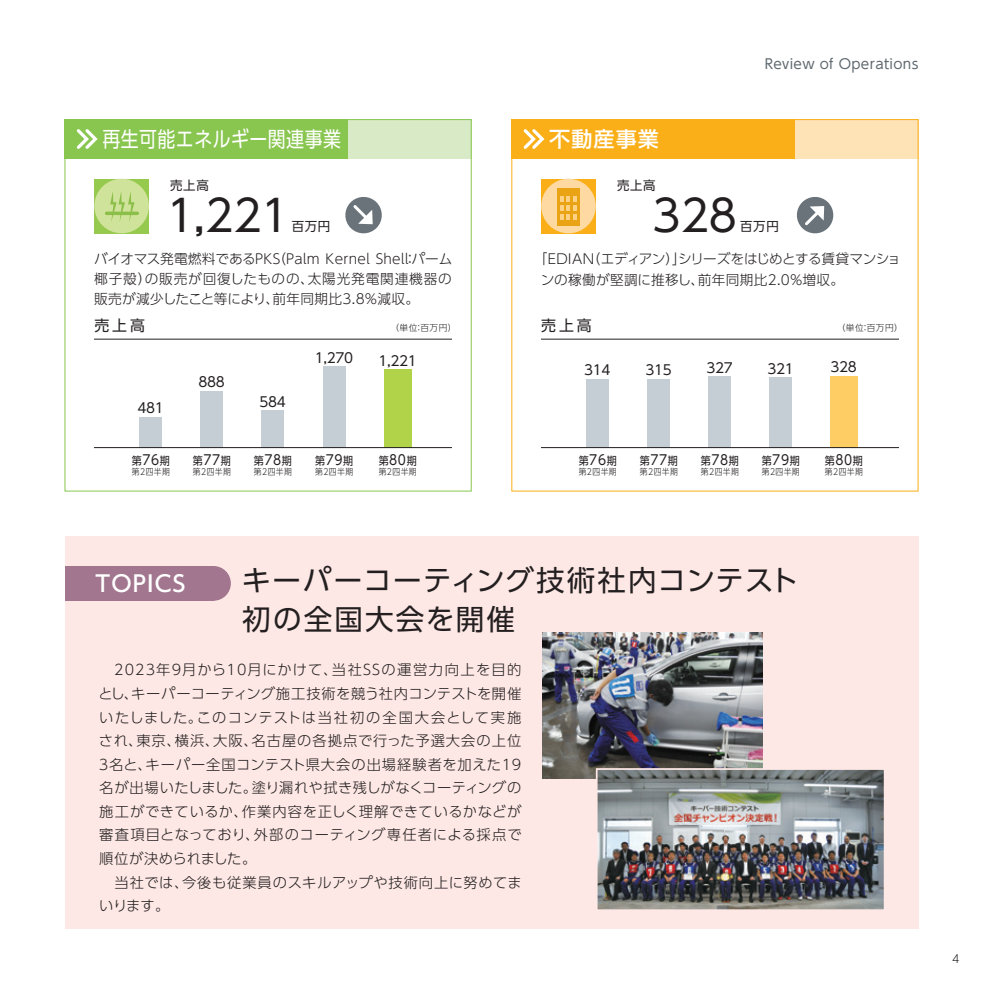
<style>
.page{position:relative;width:993px;height:993px;background:#fff}
.page>*{position:absolute;margin:0;border:0;box-sizing:border-box;transform-origin:0 0}
.t1{font:43.4px "UD Shin Go Pro";letter-spacing:-.01em;color:#231f20}
.t2{font:28.53px/38.5px "UD Shin Go Pro";letter-spacing:.06em;color:#231f20}
.t3{font:500 22.4px "UD Shin Go Pro";letter-spacing:.05em;color:#fff}
.t4{font:21px "UD Shin Go Pro";letter-spacing:.025em;color:#fff;scale:.85 1}
.t5{font:500 21px "UD Shin Go Pro";letter-spacing:.05em;color:#fff}
.t6{font:14.88px "UD Shin Go Pro";letter-spacing:.2em;color:#231f20}
.t7{font:300 14.17px/23.6px "UD Shin Go Pro";letter-spacing:.05em;color:#231f20}
.t8{font:300 13.65px/19.8px "UD Shin Go Pro";letter-spacing:.025em;color:#231f20;text-align:justify}
.t9{font:300 13.65px/21px "UD Shin Go Pro";letter-spacing:-.005em;color:#231f20}
.t10{font:13.65px "UD Shin Go Pro";letter-spacing:-.025em;color:#231f20}
.t11{font:13.65px "UD Shin Go Pro";letter-spacing:.025em;color:#5f696f}
.t12{font:12.42px "UD Shin Go Pro";letter-spacing:.05em;color:#231f20}
.t13{font:11.2px "UD Shin Go Pro";color:#231f20;scale:.9 1}
.t14{font:300 11.2px "UD Shin Go Pro";color:#231f20}
.t15{font:300 8.75px "UD Shin Go Pro";letter-spacing:.05em;color:#231f20;scale:.9 1}
.t16{font:300 8.75px "UD Shin Go Pro";letter-spacing:.05em;color:#231f20}
.s1{font-size:13.65px}
</style>
<div class="page">
<div style="left:347px;top:119px;width:124px;height:40px;background:#d9eac7"></div>
<div style="left:794px;top:119px;width:124px;height:40px;background:#fee3b7"></div>
<div style="left:64px;top:536px;width:854px;height:392px;background:#fde8e5"></div>
<div style="left:64px;top:566px;width:149px;height:34px;background:#a2768e"></div>
<div style="left:64px;top:119px;width:283px;height:40px;background:#89c650"></div>
<div style="left:511px;top:119px;width:283px;height:40px;background:#faaf18"></div>
<hr style="left:94px;top:339px;width:357px;height:1px;background:#231f20">
<div style="left:139px;top:417px;width:23px;height:30px;background:#c4ced4"></div>
<div style="left:200px;top:391px;width:23px;height:56px;background:#c4ced4"></div>
<div style="left:261px;top:410px;width:23px;height:37px;background:#c4ced4"></div>
<div style="left:322px;top:366px;width:23px;height:81px;background:#c4ced4"></div>
<div style="left:384px;top:369px;width:27px;height:78px;background:#b1d349"></div>
<hr style="left:94px;top:447px;width:357px;height:1px;background:#231f20">
<hr style="left:541px;top:339px;width:357px;height:1px;background:#231f20">
<div style="left:586px;top:379px;width:22px;height:68px;background:#c4ced4"></div>
<div style="left:647px;top:379px;width:23px;height:68px;background:#c4ced4"></div>
<div style="left:708px;top:376px;width:22px;height:71px;background:#c4ced4"></div>
<div style="left:769px;top:377px;width:22px;height:70px;background:#c4ced4"></div>
<div style="left:830px;top:376px;width:27px;height:71px;background:#fecd64"></div>
<hr style="left:541px;top:447px;width:357px;height:1px;background:#231f20">
<img style="left:542px;top:632px;width:220px;height:146px">
<img style="left:594px;top:767px;width:290px;height:143px">
<div style="left:541px;top:179px;width:54px;height:54px;background:#faaf18"></div>
<div style="left:541px;top:179px;width:54px;height:54px;background:#fed9a1;border-radius:50%"></div>
<svg style="left:557px;top:188px;width:22px;height:38px"></svg>
<div style="left:94px;top:179px;width:55px;height:54px;background:#96ca4e"></div>
<div style="left:94px;top:179px;width:55px;height:54px;background:#d0e39a;border-radius:50%"></div>
<svg style="left:105px;top:211px;width:34px;height:4px"></svg>
<svg style="left:110px;top:191px;width:24px;height:30px"></svg>
<svg style="left:76px;top:129px;width:22px;height:20px"></svg>
<svg style="left:523px;top:129px;width:22px;height:20px"></svg>
<div style="left:196px;top:566px;width:35px;height:34px;background:#a2768e;border-radius:50%"></div>
<svg style="left:345px;top:197px;width:37px;height:37px"></svg>
<svg style="left:797px;top:197px;width:37px;height:37px"></svg>
<h3 class="t4" style="left:102px;top:122px;width:282px">再生可能エネルギー関連事業</h3>
<h3 class="t5" style="left:549px;top:122px;width:111px">不動産事業</h3>
<p class="t11" style="left:764px;top:53px;width:155px">Review of Operations</p>
<p class="t12" style="left:170px;top:175px;width:40px">売上高</p>
<h1 class="t1" style="left:166px;top:180px;width:125px">1,221</h1>
<p class="t12" style="left:291px;top:216px;width:40px">百万円</p>
<p class="t8" style="left:94px;top:248px;width:359px">バイオマス発電燃料であるPKS（Palm Kernel Shell：パーム椰子殻）の販売が回復したものの、太陽光発電関連機器の販売が減少したこと等により、前年同期比3.8％減収。</p>
<p class="t12" style="left:617px;top:175px;width:40px">売上高</p>
<h1 class="t1" style="left:652px;top:180px;width:87px">328</h1>
<p class="t12" style="left:740px;top:216px;width:40px">百万円</p>
<p class="t9" style="left:540px;top:248px;width:361px;text-indent:-7px">「EDIAN（エディアン）」シリーズをはじめとする賃貸マンションの稼働が堅調に推移し、前年同期比2.0％増収。</p>
<p class="t6" style="left:94px;top:313px;width:52px">売上高</p>
<p class="t16" style="left:390px;top:320px;width:68px">（単位：百万円）</p>
<p class="t6" style="left:541px;top:313px;width:52px">売上高</p>
<p class="t16" style="left:836px;top:320px;width:68px">（単位：百万円）</p>
<p class="t10" style="left:137px;top:397px;width:28px">481</p>
<p class="t13" style="left:132px;top:451px;width:44px">第<span class="s1">76</span>期</p>
<p class="t15" style="left:132px;top:464px;width:44px">第2四半期</p>
<p class="t10" style="left:198px;top:371px;width:28px">888</p>
<p class="t13" style="left:193px;top:451px;width:44px">第<span class="s1">77</span>期</p>
<p class="t15" style="left:193px;top:464px;width:44px">第2四半期</p>
<p class="t10" style="left:259px;top:390px;width:28px">584</p>
<p class="t13" style="left:254px;top:451px;width:44px">第<span class="s1">78</span>期</p>
<p class="t15" style="left:254px;top:464px;width:44px">第2四半期</p>
<p class="t10" style="left:315px;top:346px;width:40px">1,270</p>
<p class="t13" style="left:315px;top:451px;width:44px">第<span class="s1">79</span>期</p>
<p class="t15" style="left:315px;top:464px;width:44px">第2四半期</p>
<p class="t10" style="left:378px;top:349px;width:40px">1,221</p>
<p class="t13" style="left:378px;top:451px;width:44px">第<span class="s1">80</span>期</p>
<p class="t15" style="left:378px;top:464px;width:44px">第2四半期</p>
<p class="t10" style="left:584px;top:359px;width:28px">314</p>
<p class="t10" style="left:645px;top:359px;width:28px">315</p>
<p class="t10" style="left:706px;top:356px;width:28px">327</p>
<p class="t10" style="left:767px;top:357px;width:28px">321</p>
<p class="t10" style="left:830px;top:356px;width:28px">328</p>
<p class="t13" style="left:578px;top:451px;width:44px">第<span class="s1">76</span>期</p>
<p class="t15" style="left:578px;top:464px;width:44px">第2四半期</p>
<p class="t13" style="left:639px;top:451px;width:44px">第<span class="s1">77</span>期</p>
<p class="t15" style="left:639px;top:464px;width:44px">第2四半期</p>
<p class="t13" style="left:700px;top:451px;width:44px">第<span class="s1">78</span>期</p>
<p class="t15" style="left:700px;top:464px;width:44px">第2四半期</p>
<p class="t13" style="left:761px;top:451px;width:44px">第<span class="s1">79</span>期</p>
<p class="t15" style="left:761px;top:464px;width:44px">第2四半期</p>
<p class="t13" style="left:824px;top:451px;width:44px">第<span class="s1">80</span>期</p>
<p class="t15" style="left:824px;top:464px;width:44px">第2四半期</p>
<h3 class="t3" style="left:95px;top:565px;width:91px">TOPICS</h3>
<h2 class="t2" style="left:242px;top:560px;width:586px">キーパーコーティング技術社内コンテスト　初の全国大会を開催</h2>
<p class="t7" style="left:97px;top:657px;width:426px">　2023年9月から10月にかけて、当社SSの運営力向上を目的とし、キーパーコーティング施工技術を競う社内コンテストを開催いたしました。このコンテストは当社初の全国大会として実施され、東京、横浜、大阪、名古屋の各拠点で行った予選大会の上位<br>３名と、キーパー全国コンテスト県大会の出場経験者を加えた19名が出場いたしました。塗り漏れや拭き残しがなくコーティングの施工ができているか、作業内容を正しく理解できているかなどが審査項目となっており、外部のコーティング専任者による採点で順位が決められました。<br>　当社では、今後も従業員のスキルアップや技術向上に努めてまいります。</p>
<p class="t14" style="left:951px;top:949px;width:9px">4</p>
</div>
